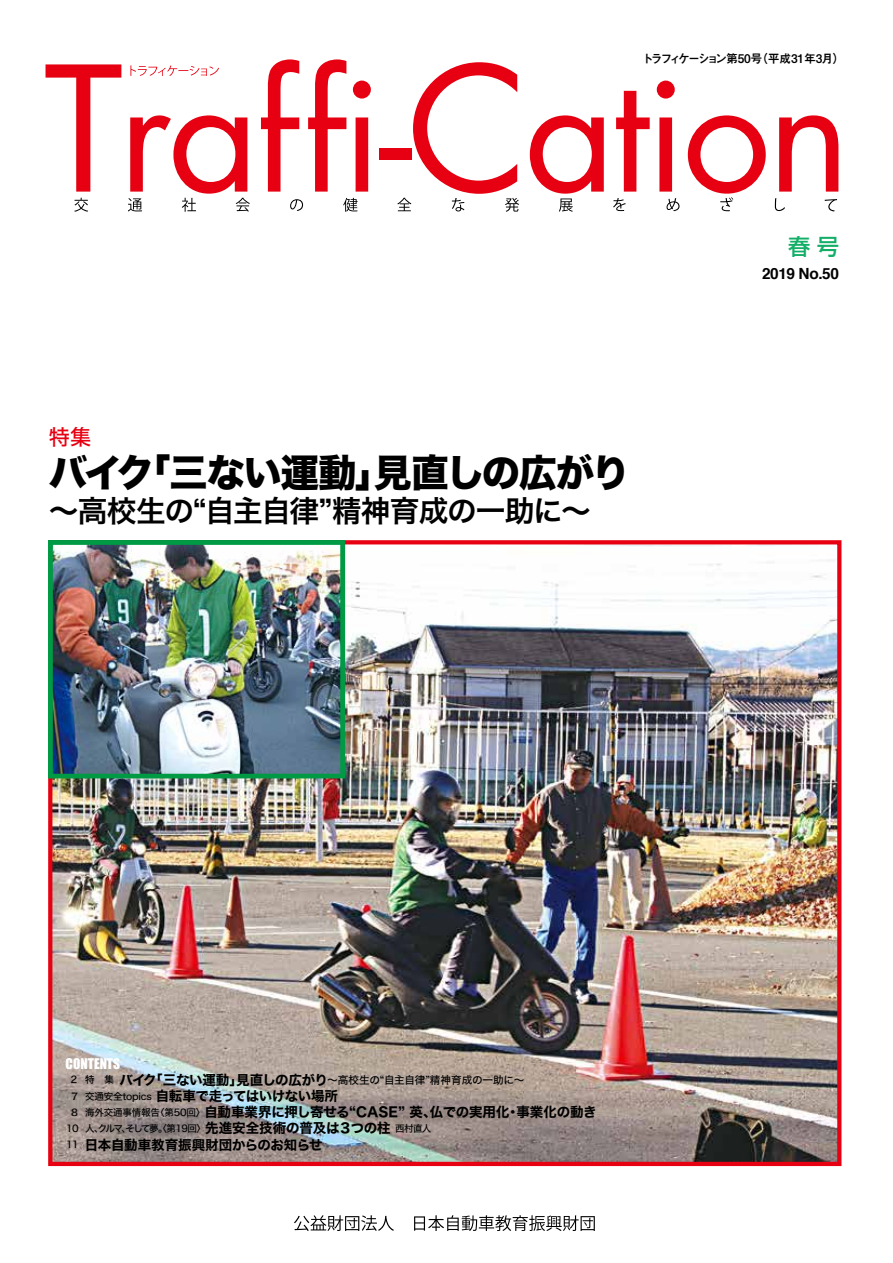
<style>
.page{position:relative;width:893px;height:1263px;background:#fff}
.page>*{position:absolute;margin:0;border:0;box-sizing:border-box;transform-origin:0 0}
.t1{font:38.25px "Hira Kaku Std N W8";letter-spacing:-.035em;color:#000}
.t2{font:29.7px "Hira Kaku Std N W6";letter-spacing:-.045em;color:#000}
.t3{font:500 22.2px "Shin Go Pro";color:#13ae67}
.t4{font:21.3px "Hira Kaku Std N W5";color:#e60012}
.t5{font:700 15.45px "Helvetica";letter-spacing:-.025em;color:#000}
.t6{font:13.5px/16.2px "Hira Kaku Std N W7";letter-spacing:-.015em;color:#000}
.t7{font:13.5px "Impact";color:#fff}
.t8{font:700 12px "Mi Go MB1 Std De";letter-spacing:-.08em;color:#000}
.t9{font:10.65px "Hira Kaku Std N W5";letter-spacing:-.025em;color:#000}
.t10{font:9.6px "Hira Kaku Std N W5";letter-spacing:-.075em;color:#000}
.s1{font-size:9.6px}
.s2{font-family:"Hira Kaku Std N W7";font-size:13.5px}
.s3{font-family:"Hira Kaku Std N W5";font-size:9.6px}
</style>
<div class="page">
<img style="left:53px;top:545px;width:783px;height:616px">
<div style="left:48px;top:540px;width:793px;height:626px;border:4px solid #e60012"></div>
<img style="left:54px;top:546px;width:285px;height:226px">
<div style="left:48px;top:540px;width:297px;height:238px;border:5px solid #094"></div>
<svg style="left:46px;top:64px;width:75px;height:128px"></svg>
<svg style="left:261px;top:59px;width:38px;height:133px"></svg>
<svg style="left:308px;top:59px;width:38px;height:133px"></svg>
<svg style="left:353px;top:81px;width:18px;height:111px"></svg>
<div style="left:379px;top:148px;width:32px;height:11px;background:#e60012"></div>
<svg style="left:616px;top:91px;width:34px;height:101px"></svg>
<svg style="left:657px;top:81px;width:18px;height:111px"></svg>
<svg style="left:779px;top:115px;width:59px;height:77px"></svg>
<svg style="left:130px;top:65px;width:89px;height:11px"></svg>
<svg style="left:74px;top:198px;width:14px;height:14px"></svg>
<svg style="left:128px;top:115px;width:122px;height:97px"></svg>
<svg style="left:290px;top:199px;width:13px;height:12px"></svg>
<svg style="left:343px;top:198px;width:15px;height:14px"></svg>
<svg style="left:397px;top:62px;width:122px;height:150px"></svg>
<svg style="left:530px;top:115px;width:74px;height:97px"></svg>
<svg style="left:613px;top:198px;width:13px;height:13px"></svg>
<svg style="left:666px;top:198px;width:13px;height:13px"></svg>
<svg style="left:688px;top:115px;width:78px;height:96px"></svg>
<svg style="left:775px;top:198px;width:10px;height:13px"></svg>
<svg style="left:825px;top:199px;width:12px;height:12px"></svg>
<svg style="left:294px;top:1215px;width:100px;height:16px"></svg>
<svg style="left:414px;top:1215px;width:181px;height:16px"></svg>
<p class="t8" style="left:642px;top:49px;width:204px">トラフィケーション第50号（平成31年3月）</p>
<h3 class="t4" style="left:49px;top:421px;width:44px">特集</h3>
<h1 class="t1" style="left:49px;top:451px;width:583px">バイク「三ない運動」見直しの広がり</h1>
<h2 class="t2" style="left:49px;top:488px;width:543px">～高校生の“自主自律”精神育成の一助に～</h2>
<h3 class="t3" style="left:788px;top:229px;width:52px">春 号</h3>
<p class="t5" style="left:762px;top:261px;width:78px">2019 No.50</p>
<p class="t7" style="left:66px;top:1053px;width:56px">CONTENTS</p>
<p class="t9" style="left:69px;top:1071px;width:457px"><span class="s1">２ 特　集</span><span class="s2">バイク「三ない運動」見直しの広がり</span>～高校生の“自主自律”精神育成の一助に～</p>
<p class="t6" style="left:70px;top:1088px;width:528px"><span class="s3">７ 交通安全topics</span> 自転車で走ってはいけない場所<br><span class="s3">８ 海外交通事情報告〈第50回〉</span>自動車業界に押し寄せる“CASE” 英、仏での実用化・事業化の動き</p>
<p class="t10" style="left:66px;top:1121px;width:367px">10 人、クルマ、そして夢。〈第19回〉<span class="s2">先進安全技術の普及は３つの柱</span>西村直人</p>
<p class="t6" style="left:66px;top:1137px;width:258px"><span class="s3">11</span> 日本自動車教育振興財団からのお知らせ</p>
</div>
